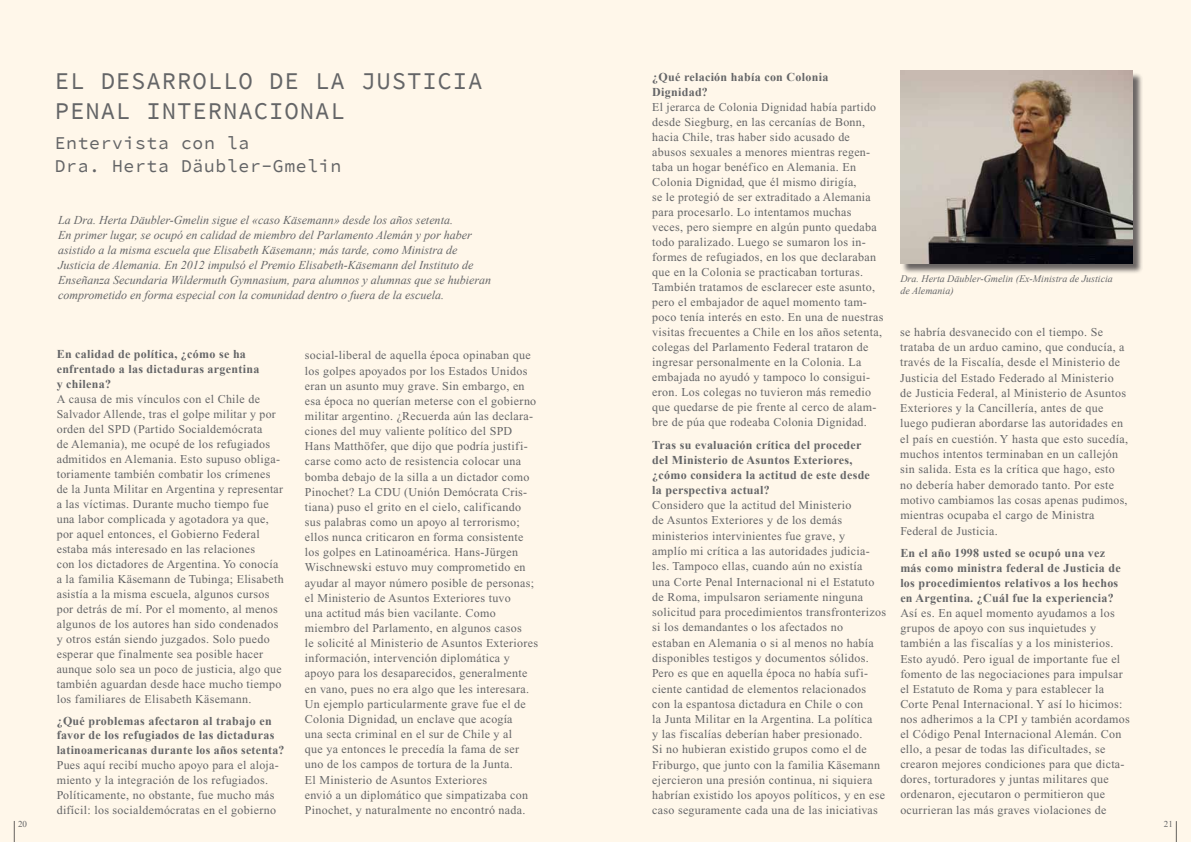
<style>
.page{position:relative;width:1191px;height:842px;background:#fff}
.page>*{position:absolute;margin:0;border:0;box-sizing:border-box;transform-origin:0 0}
.t1{font:24px/30px "Source Code Pro";letter-spacing:.04em;color:#646567}
.t2{font:18px/23px "Source Code Pro";letter-spacing:.04em;color:#646567}
.t3{font:12px/15px "Times New Roman";letter-spacing:.025em;color:#646567}
.t4{font:700 12px/15px "Times New Roman";letter-spacing:.025em;color:#646567}
.t5{font:italic 12px/15px "Times New Roman";color:#646567}
.t6{font:italic 10px/12px "Times New Roman";color:#646567}
.t7{font:9px "Times New Roman";color:#646567}
</style>
<div class="page">
<div style="left:0;top:0;width:595px;height:842px;background:#fff7ea"></div>
<div style="left:595px;top:0;width:596px;height:842px;background:#fff7ea"></div>
<div style="left:901px;top:72px;width:242px;height:202px;background:#1a171c;opacity:.65"></div>
<img style="left:900px;top:71px;width:232px;height:193px">
<svg style="left:14px;top:821px;width:1px;height:21px"></svg>
<svg style="left:1176px;top:821px;width:1px;height:21px"></svg>
<h1 class="t1" style="left:55px;top:67px;width:429px">EL DESARROLLO DE LA JUSTICIA<br>PENAL INTERNACIONAL</h1>
<h2 class="t2" style="left:55px;top:132px;width:288px">Entervista con la<br>Dra. Herta Däubler-Gmelin</h2>
<p class="t5" style="left:58px;top:212px;width:434px">La Dra. Herta Däubler-Gmelin sigue el «caso Käsemann» desde los años setenta.<br>En primer lugar, se ocupó en calidad de miembro del Parlamento Alemán y por haber asistido a la misma escuela que Elisabeth Käsemann; más tarde, como Ministra de Justicia de Alemania. En 2012 impulsó el Premio Elisabeth-Käsemann del Instituto de Enseñanza Secundaria Wildermuth Gymnasium, para alumnos y alumnas que se hubieran comprometido en forma especial con la comunidad dentro o fuera de la escuela.</p>
<p class="t4" style="left:57px;top:346px;width:204px">En calidad de política, ¿cómo se ha enfrentado a las dictaduras argentina y chilena?</p>
<p class="t3" style="left:57px;top:392px;width:229px">A causa de mis vínculos con el Chile de Salvador Allende, tras el golpe militar y por orden del SPD (Partido Socialdemócrata<br>de Alemania), me ocupé de los refugiados admitidos en Alemania. Esto supuso obliga&shy;toriamente también combatir los crímenes de la Junta Militar en Argentina y representar a las víctimas. Durante mucho tiempo fue una labor complicada y agotadora ya que, por aquel entonces, el Gobierno Federal estaba más interesado en las relaciones<br>con los dictadores de Argentina. Yo conocía a la familia Käsemann de Tubinga; Elisabeth asistía a la misma escuela, algunos cursos por detrás de mí. Por el momento, al menos algunos de los autores han sido condenados y otros están siendo juzgados. Solo puedo esperar que finalmente sea posible hacer aunque solo sea un poco de justicia, algo que también aguardan desde hace mucho tiempo los familiares de Elisabeth Käsemann.</p>
<p class="t4" style="left:57px;top:713px;width:229px;line-height:14.7px">¿Qué problemas afectaron al trabajo en favor de los refugiados de las dictaduras latinoamericanas durante los años setenta?</p>
<p class="t3" style="left:57px;top:758px;width:224px">Pues aquí recibí mucho apoyo para el aloja&shy;miento y la integración de los refugiados.<br>Políticamente, no obstante, fue mucho más difícil: los socialdemócratas en el gobierno</p>
<p class="t3" style="left:305px;top:348px;width:235px">social-liberal de aquella época opinaban que los golpes apoyados por los Estados Unidos eran un asunto muy grave. Sin embargo, en esa época no querían meterse con el gobierno militar argentino. ¿Recuerda aún las declara&shy;ciones del muy valiente político del SPD Hans Matthöfer, que dijo que podría justifi&shy;carse como acto de resistencia colocar una bomba debajo de la silla a un dictador como Pinochet? La CDU (Unión Demócrata Cris&shy;tiana) puso el grito en el cielo, calificando sus palabras como un apoyo al terrorismo; ellos nunca criticaron en forma consistente los golpes en Latinoamérica. Hans-Jürgen Wischnewski estuvo muy comprometido en ayudar al mayor número posible de personas; el Ministerio de Asuntos Exteriores tuvo<br>una actitud más bien vacilante. Como miembro del Parlamento, en algunos casos<br>le solicité al Ministerio de Asuntos Exteriores información, intervención diplomática y apoyo para los desaparecidos, generalmente en vano, pues no era algo que les interesara.<br>Un ejemplo particularmente grave fue el de Colonia Dignidad, un enclave que acogía<br>una secta criminal en el sur de Chile y al<br>que ya entonces le precedía la fama de ser uno de los campos de tortura de la Junta.<br>El Ministerio de Asuntos Exteriores<br>envió a un diplomático que simpatizaba con Pinochet, y naturalmente no encontró nada.</p>
<p class="t4" style="left:652px;top:69px;width:178px">¿Qué relación había con Colonia<br>Dignidad?</p>
<p class="t3" style="left:652px;top:100px;width:233px">El jerarca de Colonia Dignidad había partido desde Siegburg, en las cercanías de Bonn, hacia Chile, tras haber sido acusado de abusos sexuales a menores mientras regen&shy;taba un hogar benéfico en Alemania. En Colonia Dignidad, que él mismo dirigía,<br>se le protegió de ser extraditado a Alemania para procesarlo. Lo intentamos muchas veces, pero siempre en algún punto quedaba todo paralizado. Luego se sumaron los in&shy;formes de refugiados, en los que declaraban que en la Colonia se practicaban torturas.<br>También tratamos de esclarecer este asunto, pero el embajador de aquel momento tam&shy;poco tenía interés en esto. En una de nuestras visitas frecuentes a Chile en los años setenta, colegas del Parlamento Federal trataron de ingresar personalmente en la Colonia. La embajada no ayudó y tampoco lo consigui&shy;eron. Los colegas no tuvieron más remedio que quedarse de pie frente al cerco de alam&shy;bre de púa que rodeaba Colonia Dignidad.</p>
<p class="t4" style="left:652px;top:437px;width:219px">Tras su evaluación crítica del proceder del Ministerio de Asuntos Exteriores, ¿cómo considera la actitud de este desde la perspectiva actual?</p>
<p class="t3" style="left:652px;top:497px;width:235px">Considero que la actitud del Ministerio<br>de Asuntos Exteriores y de los demás ministerios intervinientes fue grave, y<br>amplío mi crítica a las autoridades judicia&shy;les. Tampoco ellas, cuando aún no existía<br>una Corte Penal Internacional ni el Estatuto de Roma, impulsaron seriamente ninguna solicitud para procedimientos transfronterizos si los demandantes o los afectados no<br>estaban en Alemania o si al menos no había disponibles testigos y documentos sólidos.<br>Pero es que en aquella época no había sufi&shy;ciente cantidad de elementos relacionados con la espantosa dictadura en Chile o con<br>la Junta Militar en la Argentina. La política<br>y las fiscalías deberían haber presionado.<br>Si no hubieran existido grupos como el de Friburgo, que junto con la familia Käsemann ejercieron una presión continua, ni siquiera habrían existido los apoyos políticos, y en ese caso seguramente cada una de las iniciativas</p>
<p class="t6" style="left:900px;top:272px;width:214px">Dra. Herta Däubler-Gmelin (Ex-Ministra de Justicia de Alemania)</p>
<p class="t3" style="left:900px;top:324px;width:229px;line-height:15.3px">se habría desvanecido con el tiempo. Se trataba de un arduo camino, que conducía, a través de la Fiscalía, desde el Ministerio de Justicia del Estado Federado al Ministerio de Justicia Federal, al Ministerio de Asuntos Exteriores y la Cancillería, antes de que luego pudieran abordarse las autoridades en el país en cuestión. Y hasta que esto sucedía, muchos intentos terminaban en un callejón sin salida. Esta es la crítica que hago, esto no debería haber demorado tanto. Por este motivo cambiamos las cosas apenas pudimos, mientras ocupaba el cargo de Ministra Federal de Justicia.</p>
<p class="t4" style="left:900px;top:546px;width:222px">En el año 1998 usted se ocupó una vez más como ministra federal de Justicia de los procedimientos relativos a los hechos en Argentina. ¿Cuál fue la experiencia?</p>
<p class="t3" style="left:900px;top:606px;width:231px">Así es. En aquel momento ayudamos a los grupos de apoyo con sus inquietudes y también a las fiscalías y a los ministerios.<br>Esto ayudó. Pero igual de importante fue el fomento de las negociaciones para impulsar el Estatuto de Roma y para establecer la Corte Penal Internacional. Y así lo hicimos: nos adherimos a la CPI y también acordamos el Código Penal Internacional Alemán. Con ello, a pesar de todas las dificultades, se crearon mejores condiciones para que dicta&shy;dores, torturadores y juntas militares que ordenaron, ejecutaron o permitieron que ocurrieran las más graves violaciones de</p>
<p class="t7" style="left:18px;top:818px;width:10px">20</p>
<p class="t7" style="left:1164px;top:818px;width:10px">21</p>
</div>
